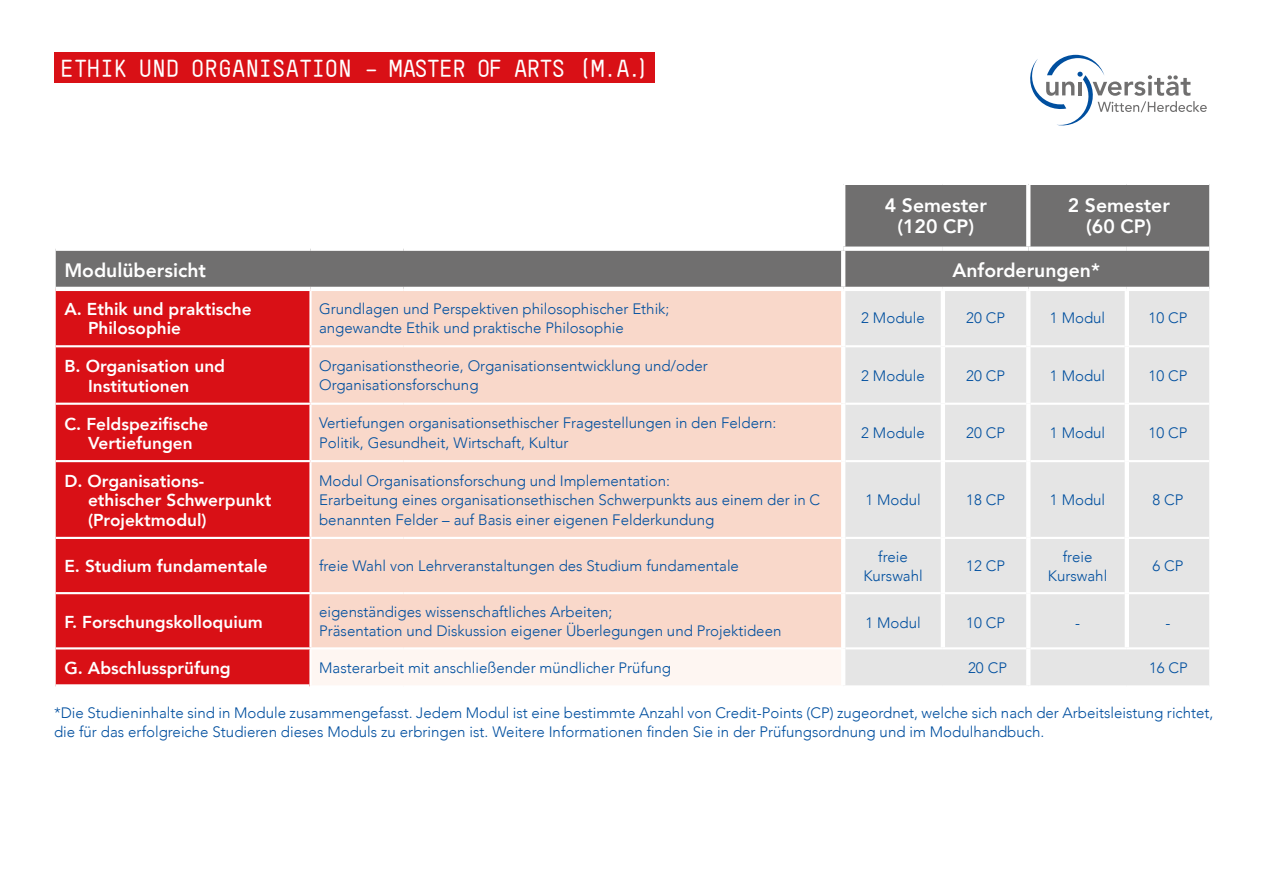
<style>
.page{position:relative;width:1263px;height:893px;background:#fff}
.page>*{position:absolute;margin:0;border:0;box-sizing:border-box;transform-origin:0 0}
.t1{font:700 24.45px "TSTAR Mono Round";letter-spacing:-.06em;color:#fff}
.t2{font:800 19.35px/21.6px "Avenir";color:#fff;text-align:center}
.t3{font:800 17.25px/19.4px "Avenir";color:#fff}
.t4{font:300 15px/19.4px "Avenir";color:#004f9f}
</style>
<div class="page">
<svg style="left:1030px;top:55px;width:177px;height:71px"></svg>
<svg style="left:56px;top:185px;width:1153px;height:102px;fill:#706f6f"></svg>
<div style="left:56px;top:291px;width:253px;height:393px;background:#d91016"></div>
<div style="left:312px;top:291px;width:529px;height:356px;background:#f9d8ca"></div>
<div style="left:845px;top:291px;width:364px;height:394px;background:#e5e5e5"></div>
<div style="left:310px;top:648px;width:533px;height:38px;background:#fef6f2"></div>
<hr style="left:310px;top:345px;width:93px;height:2px;background:#fff">
<hr style="left:403px;top:345px;width:438px;height:2px;background:#fff">
<hr style="left:845px;top:345px;width:96px;height:2px;background:#fff">
<hr style="left:945px;top:345px;width:81px;height:2px;background:#fff">
<hr style="left:1030px;top:345px;width:95px;height:2px;background:#fff">
<hr style="left:1129px;top:345px;width:80px;height:2px;background:#fff">
<hr style="left:310px;top:403px;width:93px;height:2px;background:#fff">
<hr style="left:403px;top:403px;width:438px;height:2px;background:#fff">
<hr style="left:845px;top:403px;width:96px;height:2px;background:#fff">
<hr style="left:945px;top:403px;width:81px;height:2px;background:#fff">
<hr style="left:1030px;top:403px;width:95px;height:2px;background:#fff">
<hr style="left:1129px;top:403px;width:80px;height:2px;background:#fff">
<hr style="left:310px;top:460px;width:93px;height:2px;background:#fff">
<hr style="left:403px;top:460px;width:438px;height:2px;background:#fff">
<hr style="left:845px;top:460px;width:96px;height:2px;background:#fff">
<hr style="left:945px;top:460px;width:81px;height:2px;background:#fff">
<hr style="left:1030px;top:460px;width:95px;height:2px;background:#fff">
<hr style="left:1129px;top:460px;width:80px;height:2px;background:#fff">
<hr style="left:310px;top:537px;width:93px;height:2px;background:#fff">
<hr style="left:403px;top:537px;width:438px;height:2px;background:#fff">
<hr style="left:845px;top:537px;width:96px;height:2px;background:#fff">
<hr style="left:945px;top:537px;width:81px;height:2px;background:#fff">
<svg style="left:56px;top:247px;width:254px;height:4px"></svg>
<svg style="left:310px;top:247px;width:93px;height:4px"></svg>
<svg style="left:403px;top:247px;width:440px;height:4px"></svg>
<svg style="left:843px;top:247px;width:100px;height:4px"></svg>
<svg style="left:943px;top:247px;width:85px;height:4px"></svg>
<svg style="left:1028px;top:247px;width:99px;height:4px"></svg>
<svg style="left:1127px;top:247px;width:82px;height:4px"></svg>
<hr style="left:1030px;top:537px;width:95px;height:2px;background:#fff">
<hr style="left:1129px;top:537px;width:80px;height:2px;background:#fff">
<hr style="left:310px;top:592px;width:93px;height:2px;background:#fff">
<hr style="left:403px;top:592px;width:438px;height:2px;background:#fff">
<hr style="left:845px;top:592px;width:96px;height:2px;background:#fff">
<hr style="left:945px;top:592px;width:81px;height:2px;background:#fff">
<hr style="left:1030px;top:592px;width:95px;height:2px;background:#fff">
<hr style="left:1129px;top:592px;width:80px;height:2px;background:#fff">
<hr style="left:310px;top:647px;width:93px;height:2px;background:#fff">
<hr style="left:403px;top:647px;width:438px;height:2px;background:#fff">
<hr style="left:845px;top:647px;width:98px;height:2px;background:#fff">
<hr style="left:943px;top:647px;width:83px;height:2px;background:#fff">
<hr style="left:1030px;top:647px;width:97px;height:2px;background:#fff">
<hr style="left:1127px;top:647px;width:82px;height:2px;background:#fff">
<hr style="left:309px;top:685px;width:94px;height:2px;background:#fff">
<hr style="left:403px;top:685px;width:440px;height:2px;background:#fff">
<svg style="left:841px;top:251px;width:4px;height:36px"></svg>
<hr style="left:941px;top:291px;width:4px;height:55px;background:#fff">
<hr style="left:1026px;top:291px;width:4px;height:55px;background:#fff">
<hr style="left:1125px;top:291px;width:4px;height:55px;background:#fff">
<hr style="left:941px;top:346px;width:4px;height:58px;background:#fff">
<hr style="left:1026px;top:346px;width:4px;height:58px;background:#fff">
<hr style="left:1125px;top:346px;width:4px;height:58px;background:#fff">
<hr style="left:941px;top:404px;width:4px;height:57px;background:#fff">
<hr style="left:1026px;top:404px;width:4px;height:57px;background:#fff">
<hr style="left:1125px;top:404px;width:4px;height:57px;background:#fff">
<hr style="left:941px;top:461px;width:4px;height:77px;background:#fff">
<hr style="left:1026px;top:461px;width:4px;height:77px;background:#fff">
<hr style="left:1125px;top:461px;width:4px;height:77px;background:#fff">
<hr style="left:941px;top:538px;width:4px;height:55px;background:#fff">
<hr style="left:1026px;top:538px;width:4px;height:55px;background:#fff">
<hr style="left:1125px;top:538px;width:4px;height:55px;background:#fff">
<hr style="left:941px;top:593px;width:4px;height:54px;background:#fff">
<hr style="left:1026px;top:593px;width:4px;height:55px;background:#fff">
<hr style="left:1125px;top:593px;width:4px;height:54px;background:#fff">
<hr style="left:841px;top:648px;width:4px;height:37px;background:#fff">
<hr style="left:1026px;top:648px;width:4px;height:37px;background:#fff">
<hr style="left:841px;top:185px;width:4px;height:62px;background:#fff">
<svg style="left:1026px;top:185px;width:4px;height:62px"></svg>
<div style="left:308px;top:185px;width:5px;height:62px;background:#fff"></div>
<hr style="left:401px;top:185px;width:4px;height:62px;background:#fff">
<hr style="left:56px;top:345px;width:254px;height:2px;background:#fff">
<hr style="left:56px;top:403px;width:254px;height:2px;background:#fff">
<hr style="left:56px;top:460px;width:254px;height:2px;background:#fff">
<hr style="left:56px;top:537px;width:254px;height:2px;background:#fff">
<hr style="left:56px;top:592px;width:254px;height:2px;background:#fff">
<hr style="left:56px;top:647px;width:254px;height:2px;background:#fff">
<hr style="left:309px;top:649px;width:3px;height:36px;background:#fff">
<div style="left:54px;top:52px;width:601px;height:31px;background:#d91016"></div>
<h1 class="t1" style="left:60px;top:54px;width:591px">ETHIK UND ORGANISATION – MASTER OF ARTS (M.A.)</h1>
<p class="t2" style="left:885px;top:194px;width:104px">4 Semester (120 CP)</p>
<p class="t2" style="left:1068px;top:194px;width:104px">2 Semester (60 CP)</p>
<p class="t2" style="left:64px;top:259px;width:143px">Modulübersicht</p>
<p class="t2" style="left:952px;top:259px;width:149px">Anforderungen*</p>
<p class="t3" style="left:88px;top:299px;width:165px;text-indent:-24px">A. Ethik und praktische<br>Philosophie</p>
<p class="t4" style="left:319px;top:299px;width:352px">Grundlagen und Perspektiven philosophischer Ethik; angewandte Ethik und praktische Philosophie</p>
<p class="t4" style="left:861px;top:308px;width:65px">2 Module</p>
<p class="t4" style="left:966px;top:308px;width:40px">20 CP</p>
<p class="t4" style="left:1050px;top:308px;width:57px">1 Modul</p>
<p class="t4" style="left:1148px;top:308px;width:40px">10 CP</p>
<p class="t3" style="left:88px;top:356px;width:139px;text-indent:-24px">B. Organisation und<br>Institutionen</p>
<p class="t4" style="left:319px;top:356px;width:390px">Organisationstheorie, Organisationsentwicklung und/oder<br>Organisationsforschung</p>
<p class="t4" style="left:861px;top:366px;width:65px">2 Module</p>
<p class="t4" style="left:966px;top:366px;width:40px">20 CP</p>
<p class="t4" style="left:1050px;top:366px;width:57px">1 Modul</p>
<p class="t4" style="left:1148px;top:366px;width:40px">10 CP</p>
<p class="t3" style="left:64px;top:414px;width:146px;text-align:center">C. Feldspezifische<br>Vertiefungen</p>
<p class="t4" style="left:319px;top:414px;width:459px">Vertiefungen organisationsethischer Fragestellungen in den Feldern:<br>Politik, Gesundheit, Wirtschaft, Kultur</p>
<p class="t4" style="left:861px;top:423px;width:65px">2 Module</p>
<p class="t4" style="left:966px;top:423px;width:40px">20 CP</p>
<p class="t4" style="left:1050px;top:423px;width:57px">1 Modul</p>
<p class="t4" style="left:1148px;top:423px;width:40px">10 CP</p>
<p class="t3" style="left:88px;top:471px;width:185px;text-indent:-24px">D. Organisations&shy;ethischer Schwerpunkt (Projektmodul)</p>
<p class="t4" style="left:319px;top:471px;width:503px">Modul Organisationsforschung und Implementation:<br>Erarbeitung eines organisationsethischen Schwerpunkts aus einem der in C benannten Felder – auf Basis einer eigenen Felderkundung</p>
<p class="t4" style="left:865px;top:490px;width:57px">1 Modul</p>
<p class="t4" style="left:966px;top:490px;width:40px">18 CP</p>
<p class="t4" style="left:1050px;top:490px;width:57px">1 Modul</p>
<p class="t4" style="left:1152px;top:490px;width:33px">8 CP</p>
<p class="t3" style="left:64px;top:557px;width:205px">E. Studium fundamentale</p>
<p class="t4" style="left:319px;top:556px;width:421px">freie Wahl von Lehrveranstaltungen des Studium fundamentale</p>
<p class="t4" style="left:863px;top:547px;width:61px;text-align:center">freie<br>Kurswahl</p>
<p class="t4" style="left:966px;top:556px;width:40px">12 CP</p>
<p class="t4" style="left:1048px;top:547px;width:61px;text-align:center">freie<br>Kurswahl</p>
<p class="t4" style="left:1152px;top:556px;width:33px">6 CP</p>
<p class="t3" style="left:64px;top:612px;width:200px">F. Forschungskolloquium</p>
<p class="t4" style="left:319px;top:602px;width:464px">eigenständiges wissenschaftliches Arbeiten;<br>Präsentation und Diskussion eigener Überlegungen und Projektideen</p>
<p class="t4" style="left:865px;top:613px;width:57px">1 Modul</p>
<p class="t4" style="left:966px;top:613px;width:40px">10 CP</p>
<p class="t4" style="left:1075px;top:613px;width:7px">-</p>
<p class="t4" style="left:1165px;top:613px;width:7px">-</p>
<p class="t3" style="left:64px;top:659px;width:168px">G. Abschlussprüfung</p>
<p class="t4" style="left:319px;top:658px;width:353px">Masterarbeit mit anschließender mündlicher Prüfung</p>
<p class="t4" style="left:968px;top:658px;width:40px">20 CP</p>
<p class="t4" style="left:1149px;top:658px;width:40px">16 CP</p>
<p class="t4" style="left:54px;top:703px;width:1161px">*Die Studieninhalte sind in Module zusammengefasst. Jedem Modul ist eine bestimmte Anzahl von Credit-Points (CP) zugeordnet, welche sich nach der Arbeitsleistung richtet, die für das erfolgreiche Studieren dieses Moduls zu erbringen ist. Weitere Informationen finden Sie in der Prüfungsordnung und im Modulhandbuch.</p>
</div>
